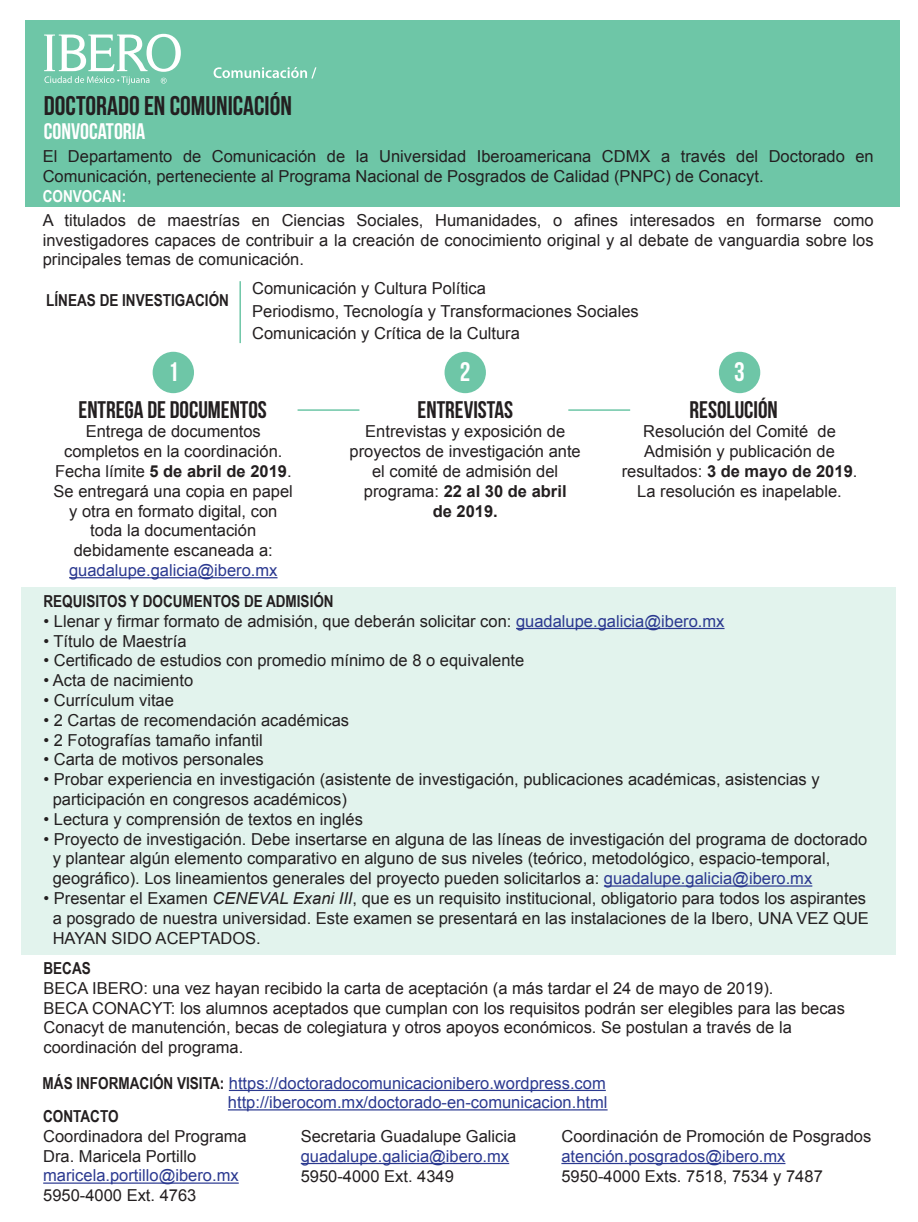
<style>
.page{position:relative;width:918px;height:1222px;background:#fff}
.page>*{position:absolute;margin:0;border:0;box-sizing:border-box;transform-origin:0 0}
.t1{font:27px "Bebas Neue";color:#231f20}
.t2{font:26.7px "Bebas Neue";color:#fff}
.t3{font:24px "Bebas Neue";color:#231f20}
.t4{font:22.5px "Bebas Neue";color:#fff}
.t5{font:16.5px/19.8px "Arial";color:#231f20}
.t6{font:16.5px "Arial";color:#2b3990}
.t7{font:700 16.5px "Arial Narrow";color:#231f20}
.t8{font:700 16.5px "Arial Narrow";color:#fff}
.s1{font-weight:700}
.s2{color:#2b3990}
.s3{font-style:italic}
.s4{font-family:"Arial Narrow";font-weight:700;color:#231f20}
</style>
<div class="page">
<div style="left:25px;top:20px;width:874px;height:186px;background:#6ec6a7"></div>
<div style="left:21px;top:587px;width:874px;height:367px;background:#e2f3ed"></div>
<svg style="left:214px;top:67px;width:102px;height:11px"></svg>
<svg style="left:44px;top:34px;width:137px;height:51px"></svg>
<hr style="left:239px;top:281px;width:2px;height:62px;background:#6ec6a7">
<hr style="left:298px;top:409px;width:61px;height:2px;background:#6ec6a7">
<hr style="left:568px;top:409px;width:62px;height:2px;background:#6ec6a7">
<hr style="left:69px;top:577px;width:209px;height:1px;background:#2b3990">
<div style="left:153px;top:352px;width:41px;height:41px;background:#6ec6a7;border-radius:50%"></div>
<div style="left:445px;top:352px;width:41px;height:41px;background:#6ec6a7;border-radius:50%"></div>
<div style="left:719px;top:352px;width:41px;height:41px;background:#6ec6a7;border-radius:50%"></div>
<hr style="left:516px;top:628px;width:209px;height:1px;background:#2b3990">
<hr style="left:604px;top:885px;width:208px;height:1px;background:#2b3990">
<hr style="left:229px;top:1089px;width:377px;height:1px;background:#2b3990">
<hr style="left:43px;top:1182px;width:196px;height:1px;background:#2b3990">
<hr style="left:301px;top:1162px;width:208px;height:1px;background:#2b3990">
<hr style="left:561px;top:1162px;width:224px;height:1px;background:#2b3990">
<hr style="left:228px;top:1109px;width:380px;height:1px;background:#2b3990">
<h1 class="t1" style="left:44px;top:91px;width:250px">DOCTORADO EN COMUNICACIÓN</h1>
<h3 class="t4" style="left:44px;top:119px;width:103px">CONVOCATORIA</h3>
<p class="t5" style="left:43px;top:147px;width:832px">El Departamento de Comunicación de la Universidad Iberoamericana CDMX a través del Doctorado en<br>Comunicación, perteneciente al Programa Nacional de Posgrados de Calidad (PNPC) de Conacyt.</p>
<p class="t8" style="left:43px;top:183px;width:85px">CONVOCAN:</p>
<p class="t5" style="left:43px;top:210px;width:832px;text-align:justify">A titulados de maestrías en Ciencias Sociales, Humanidades, o afines interesados en formarse como investigadores capaces de contribuir a la creación de conocimiento original y al debate de vanguardia sobre los principales temas de comunicación.</p>
<p class="t7" style="left:46px;top:287px;width:184px">LÍNEAS DE INVESTIGACIÓN</p>
<p class="t5" style="left:252px;top:277px;width:388px;line-height:22.5px">Comunicación y Cultura Política<br>Periodismo, Tecnología y Transformaciones Sociales<br>Comunicación y Crítica de la Cultura</p>
<h2 class="t2" style="left:168px;top:357px;width:12px">1</h2>
<h2 class="t2" style="left:460px;top:357px;width:12px">2</h2>
<h2 class="t2" style="left:734px;top:357px;width:12px">3</h2>
<h3 class="t3" style="left:79px;top:397px;width:190px">ENTREGA DE DOCUMENTOS</h3>
<h3 class="t3" style="left:418px;top:397px;width:97px">ENTREVISTAS</h3>
<h3 class="t3" style="left:690px;top:397px;width:90px">RESOLUCIÓN</h3>
<p class="t5" style="left:54px;top:422px;width:241px;text-align:center">Entrega de documentos completos en la coordinación.<br>Fecha límite <span class="s1">5 de abril de 2019</span>.<br>Se entregará una copia en papel y otra en formato digital, con toda la documentación debidamente escaneada a:</p>
<p class="t6" style="left:69px;top:559px;width:210px">guadalupe.galicia@ibero.mx</p>
<p class="t5" style="left:350px;top:422px;width:233px;text-align:center">Entrevistas y exposición de proyectos de investigación ante el comité de admisión del programa: <span class="s1">22 al 30 de abril<br>de 2019.</span></p>
<p class="t5" style="left:622px;top:422px;width:237px;text-align:center">Resolución del Comité de<br>Admisión y publicación de resultados: <span class="s1">3 de mayo de 2019</span>.<br>La resolución es inapelable.</p>
<p class="t7" style="left:44px;top:588px;width:292px">REQUISITOS Y DOCUMENTOS DE ADMISIÓN</p>
<p class="t5" style="left:44px;top:611px;width:682px">• Llenar y firmar formato de admisión, que deberán solicitar con: <span class="s2">guadalupe.galicia@ibero.mx</span></p>
<p class="t5" style="left:44px;top:631px;width:145px">• Título de Maestría</p>
<p class="t5" style="left:44px;top:650px;width:482px">• Certificado de estudios con promedio mínimo de 8 o equivalente</p>
<p class="t5" style="left:44px;top:670px;width:151px">• Acta de nacimiento</p>
<p class="t5" style="left:44px;top:690px;width:132px">• Currículum vitae</p>
<p class="t5" style="left:44px;top:710px;width:307px">• 2 Cartas de recomendación académicas</p>
<p class="t5" style="left:44px;top:730px;width:221px">• 2 Fotografías tamaño infantil</p>
<p class="t5" style="left:44px;top:749px;width:222px">• Carta de motivos personales</p>
<p class="t5" style="left:53px;top:769px;width:768px;text-indent:-9px">• Probar experiencia en investigación (asistente de investigación, publicaciones académicas, asistencias y participación en congresos académicos)</p>
<p class="t5" style="left:44px;top:809px;width:321px">• Lectura y comprensión de textos en inglés</p>
<p class="t5" style="left:53px;top:829px;width:816px;text-indent:-9px">• Proyecto de investigación. Debe insertarse en alguna de las líneas de investigación del programa de doctorado y plantear algún elemento comparativo en alguno de sus niveles (teórico, metodológico, espacio-temporal, geográfico). Los lineamientos generales del proyecto pueden solicitarlos a: <span class="s2">guadalupe.galicia@ibero.mx</span></p>
<p class="t5" style="left:53px;top:888px;width:818px;text-indent:-9px">• Presentar el Examen <span class="s3">CENEVAL Exani III</span>, que es un requisito institucional, obligatorio para todos los aspirantes a posgrado de nuestra universidad. Este examen se presentará en las instalaciones de la Ibero, UNA VEZ QUE<br>HAYAN SIDO ACEPTADOS.</p>
<p class="t7" style="left:44px;top:955px;width:49px">BECAS</p>
<p class="t5" style="left:44px;top:978px;width:803px">BECA IBERO: una vez hayan recibido la carta de aceptación (a más tardar el 24 de mayo de 2019).<br>BECA CONACYT: los alumnos aceptados que cumplan con los requisitos podrán ser elegibles para las becas Conacyt de manutención, becas de colegiatura y otros apoyos económicos. Se postulan a través de la coordinación del programa.</p>
<p class="t6" style="left:43px;top:1071px;width:565px"><span class="s4">MÁS INFORMACIÓN VISITA:</span> https://doctoradocomunicacionibero.wordpress.com</p>
<p class="t7" style="left:43px;top:1103px;width:77px">CONTACTO</p>
<p class="t5" style="left:43px;top:1126px;width:205px">Coordinadora del Programa<br>Dra. Maricela Portillo</p>
<p class="t6" style="left:43px;top:1164px;width:197px">maricela.portillo@ibero.mx</p>
<p class="t5" style="left:43px;top:1185px;width:155px">5950-4000 Ext. 4763</p>
<p class="t6" style="left:228px;top:1091px;width:381px">http://iberocom.mx/doctorado-en-comunicacion.html</p>
<p class="t5" style="left:301px;top:1126px;width:217px">Secretaria Guadalupe Galicia</p>
<p class="t6" style="left:301px;top:1144px;width:210px">guadalupe.galicia@ibero.mx</p>
<p class="t5" style="left:301px;top:1165px;width:155px">5950-4000 Ext. 4349</p>
<p class="t5" style="left:561px;top:1126px;width:311px">Coordinación de Promoción de Posgrados</p>
<p class="t6" style="left:561px;top:1144px;width:226px">atención.posgrados@ibero.mx</p>
<p class="t5" style="left:561px;top:1165px;width:263px">5950-4000 Exts. 7518, 7534 y 7487</p>
</div>
